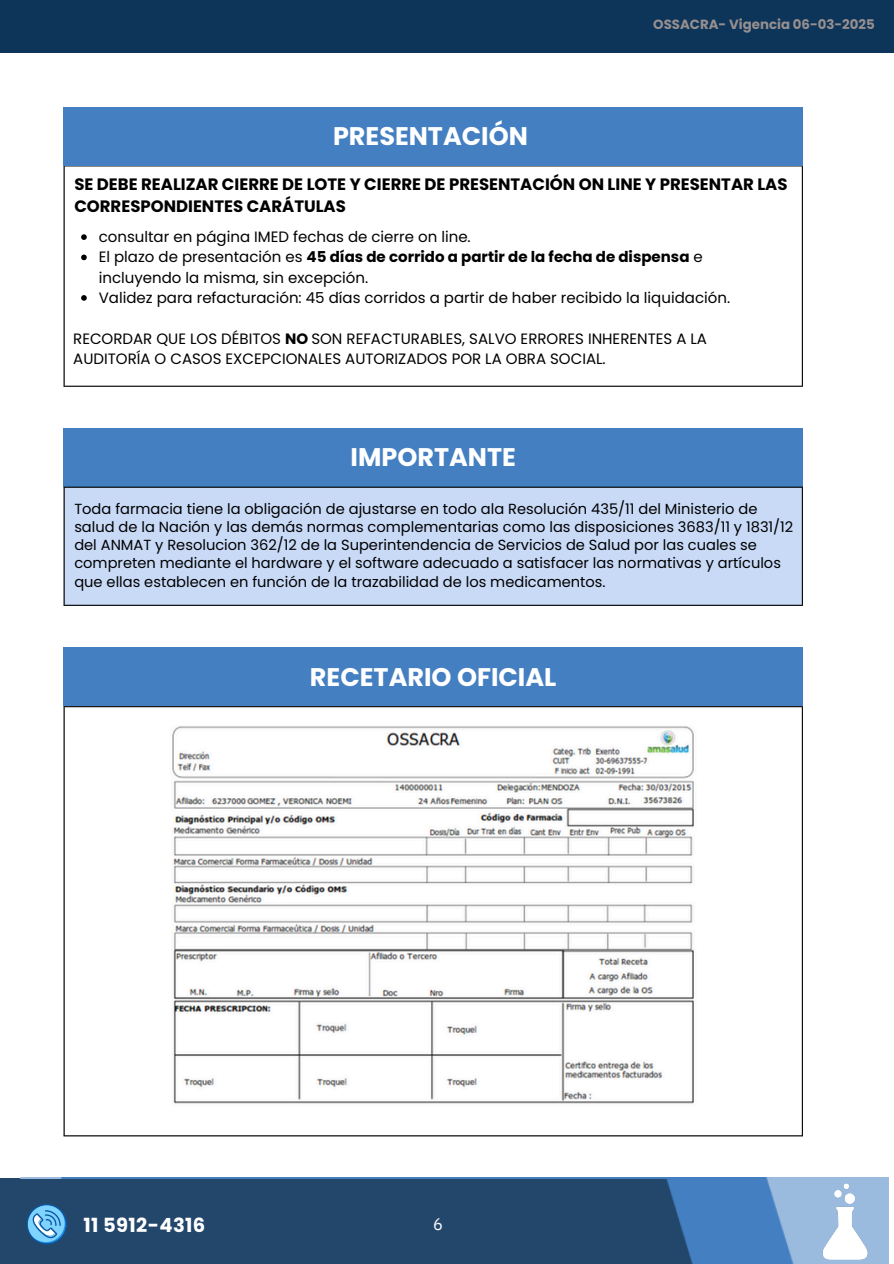
<style>
.page{position:relative;width:894px;height:1264px;background:#fff}
.page>*{position:absolute;margin:0;border:0;box-sizing:border-box;transform-origin:0 0}
.t1{font:700 25.5px "Poppins";color:#fff}
.t2{font:700 19.5px "Poppins";letter-spacing:.02em;color:#fff}
.t3{font:700 16.5px/21.3px "Poppins";color:#000}
.t4{font:16.5px "IBM Plex Sans";color:#fff}
.t5{font:15px/20.2px "Poppins";color:#000}
.t6{font:14.7px/18px "Poppins";color:#000}
.t7{font:700 13.35px "Poppins";color:#968f8f}
.s1{font-weight:700}
</style>
<div class="page">
<hr style="left:63px;top:166px;width:2px;height:219px;background:#000">
<hr style="left:801px;top:166px;width:1px;height:219px;background:#000">
<hr style="left:63px;top:165px;width:739px;height:1px;background:#000">
<hr style="left:63px;top:385px;width:739px;height:2px;background:#000">
<div style="left:63px;top:107px;width:739px;height:58px;background:#437fc1"></div>
<div style="left:63px;top:428px;width:739px;height:58px;background:#437fc1"></div>
<div style="left:64px;top:487px;width:738px;height:118px;background:#c9daf7"></div>
<hr style="left:63px;top:488px;width:2px;height:116px;background:#000">
<hr style="left:801px;top:488px;width:1px;height:116px;background:#000">
<hr style="left:63px;top:486px;width:739px;height:2px;background:#000">
<hr style="left:63px;top:604px;width:739px;height:2px;background:#000">
<img style="left:33px;top:1177px;width:761px;height:86px">
<div style="left:0;top:1179px;width:694px;height:84px;background:#23466b"></div>
<img style="left:798px;top:1179px;width:91px;height:84px">
<svg style="left:26px;top:1203px;width:41px;height:41px;background:#5699c8"></svg>
<div style="left:0;top:0;width:893px;height:53px;background:#0d3459"></div>
<hr style="left:63px;top:707px;width:2px;height:428px;background:#000">
<hr style="left:801px;top:707px;width:1px;height:428px;background:#000">
<hr style="left:63px;top:706px;width:739px;height:1px;background:#000">
<hr style="left:63px;top:1135px;width:739px;height:1px;background:#000">
<div style="left:63px;top:647px;width:739px;height:59px;background:#437fc1"></div>
<img style="left:172px;top:726px;width:522px;height:378px">
<svg style="left:81px;top:234px;width:6px;height:6px"></svg>
<svg style="left:81px;top:254px;width:6px;height:6px"></svg>
<svg style="left:81px;top:295px;width:6px;height:6px"></svg>
<h6 class="t1" style="left:333px;top:118px;width:196px">PRESENTACIÓN</h6>
<p class="t7" style="left:653px;top:14px;width:223px">OSSACRA- Vigencia 06-03-2025</p>
<p class="t3" style="left:74px;top:174px;width:714px">SE DEBE REALIZAR CIERRE DE LOTE Y CIERRE DE PRESENTACIÓN ON LINE Y PRESENTAR LAS<br>CORRESPONDIENTES CARÁTULAS</p>
<h1 class="t5" style="left:99px;top:227px;width:373px">consultar en página IMED fechas de cierre on line.</h1>
<p class="t5" style="left:99px;top:247px;width:605px">El plazo de presentación es <span class="s1">45 días de corrido a partir de la fecha de dispensa</span> e incluyendo la misma, sin excepción.</p>
<p class="t5" style="left:99px;top:287px;width:632px">Validez para refacturación: 45 días corridos a partir de haber recibido la liquidación.</p>
<p class="t5" style="left:73px;top:328px;width:635px">RECORDAR QUE LOS DÉBITOS <span class="s1">NO</span> SON REFACTURABLES, SALVO ERRORES INHERENTES A LA<br>AUDITORÍA O CASOS EXCEPCIONALES AUTORIZADOS POR LA OBRA SOCIAL.</p>
<h1 class="t1" style="left:350px;top:439px;width:167px">IMPORTANTE</h1>
<p class="t6" style="left:74px;top:500px;width:720px">Toda farmacia tiene la obligación de ajustarse en todo ala Resolución 435/11 del Ministerio de salud de la Nación y las demás normas complementarias como las disposiciones 3683/11 y 1831/12 del ANMAT y Resolucion 362/12 de la Superintendencia de Servicios de Salud por las cuales se compreten mediante el hardware y el software adecuado a satisfacer las normativas y artículos que ellas establecen en función de la trazabilidad de los medicamentos.</p>
<p class="t1" style="left:310px;top:659px;width:248px">RECETARIO OFICIAL</p>
<h1 class="t2" style="left:83px;top:1211px;width:123px">11 5912-4316</h1>
<h4 class="t4" style="left:433px;top:1213px;width:11px">6</h4>
<h3 class="t4" style="left:428px;top:1213px;width:11px">5</h3>
</div>
